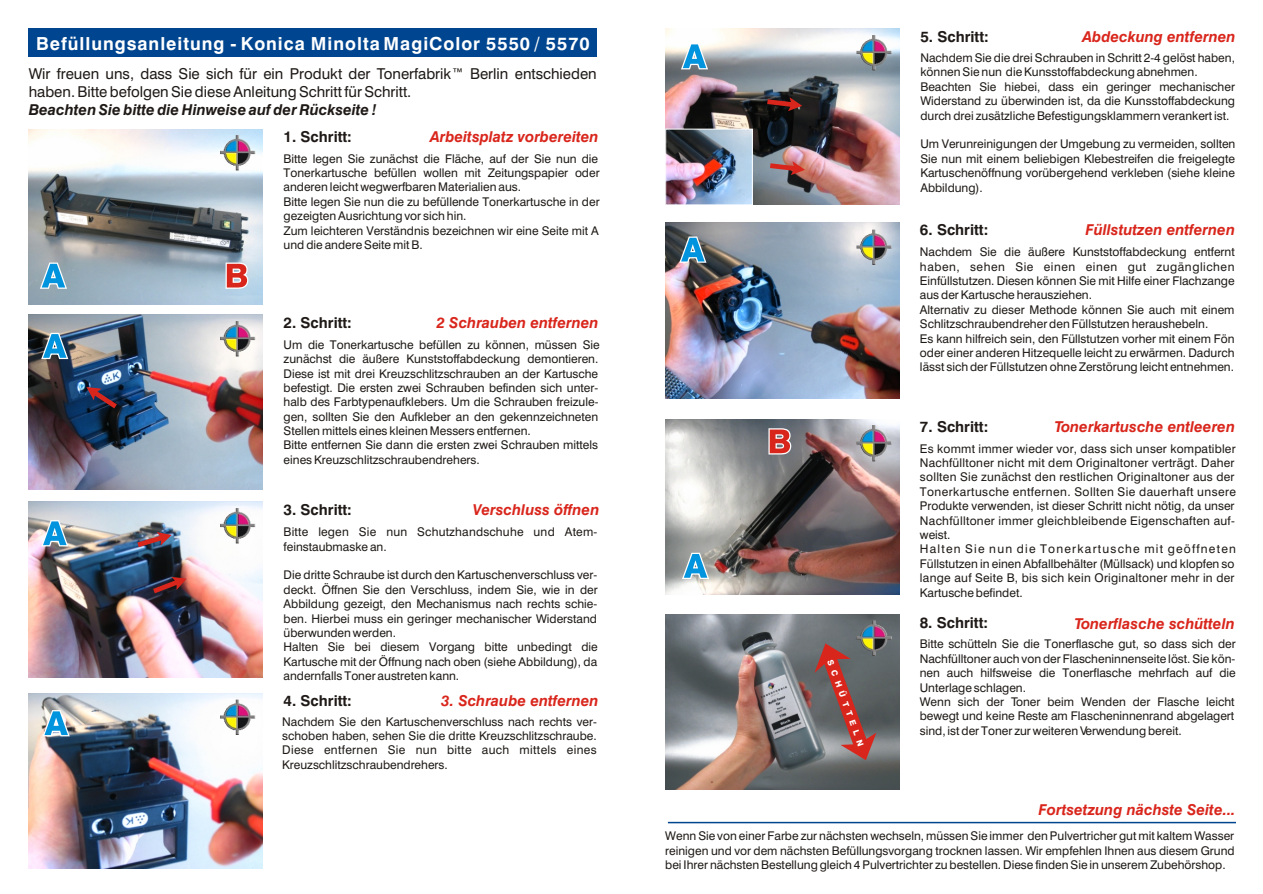
<style>
.page{position:relative;width:1263px;height:894px;background:#fff}
.page>*{position:absolute;margin:0;border:0;box-sizing:border-box;transform-origin:0 0}
.t1{font:700 18px "Swiss 721 BT";letter-spacing:.055em;color:#fff}
.t2{font:italic 700 15px "Swiss 721 BT";color:#d9261c}
.t3{font:15px/18px "Swiss 721 BT";color:#1f1a17}
.t4{font:700 15px "Swiss 721 BT";color:#1f1a17}
.t5{font:italic 700 15px "Swiss 721 BT";color:#1f1a17}
.t6{font:12px/14.4px "Swiss 721 BT";color:#1f1a17}
.t7{font:12px/14.4px "Swiss 721 BT";letter-spacing:.02em;color:#1f1a17}
.t8{font:800 8.25px "Swiss 721 BT";color:#fff}
</style>
<div class="page">
<img style="left:666px;top:614px;width:234px;height:176px">
<img style="left:666px;top:420px;width:234px;height:175px">
<img style="left:666px;top:223px;width:234px;height:175px">
<img style="left:666px;top:29px;width:234px;height:175px">
<img style="left:29px;top:693px;width:234px;height:175px">
<img style="left:29px;top:502px;width:234px;height:175px">
<img style="left:29px;top:315px;width:234px;height:175px">
<img style="left:29px;top:129px;width:234px;height:176px">
<div style="left:29px;top:29px;width:568px;height:28px;background:#00458f"></div>
<svg style="left:40px;top:263px;width:27px;height:26px"></svg>
<svg style="left:226px;top:263px;width:22px;height:26px"></svg>
<img style="left:220px;top:136px;width:35px;height:35px">
<img style="left:220px;top:508px;width:35px;height:35px">
<img style="left:220px;top:699px;width:35px;height:36px">
<img style="left:856px;top:35px;width:35px;height:35px">
<svg style="left:41px;top:520px;width:27px;height:26px"></svg>
<svg style="left:43px;top:710px;width:27px;height:26px"></svg>
<svg style="left:681px;top:43px;width:27px;height:26px"></svg>
<img style="left:856px;top:229px;width:35px;height:35px">
<svg style="left:679px;top:237px;width:27px;height:26px"></svg>
<hr style="left:668px;top:822px;width:568px;height:1px;background:#00458f">
<img style="left:220px;top:321px;width:35px;height:35px">
<svg style="left:41px;top:333px;width:27px;height:26px"></svg>
<svg style="left:814px;top:643px;width:62px;height:117px;background:#875c5b"></svg>
<img style="left:857px;top:621px;width:35px;height:35px">
<svg style="left:86px;top:387px;width:31px;height:21px"></svg>
<img style="left:856px;top:426px;width:35px;height:35px">
<svg style="left:682px;top:553px;width:27px;height:26px"></svg>
<svg style="left:768px;top:428px;width:23px;height:27px"></svg>
<svg style="left:153px;top:577px;width:34px;height:16px"></svg>
<svg style="left:137px;top:532px;width:35px;height:15px"></svg>
<img style="left:668px;top:131px;width:83px;height:72px">
<div style="left:666px;top:129px;width:87px;height:76px;border:1px solid #fff"></div>
<svg style="left:767px;top:97px;width:35px;height:14px"></svg>
<svg style="left:770px;top:161px;width:35px;height:14px"></svg>
<h1 class="t1" style="left:36px;top:36px;width:555px">Befüllungsanleitung - Konica Minolta MagiColor 5550 / 5570</h1>
<p class="t3" style="left:29px;top:66px;width:570px">Wir freuen uns, dass Sie sich für ein Produkt der Tonerfabrik™ Berlin entschieden haben. Bitte befolgen Sie diese Anleitung Schritt für Schritt.</p>
<p class="t5" style="left:29px;top:104px;width:350px">Beachten Sie bitte die Hinweise auf der Rückseite !</p>
<p class="t4" style="left:284px;top:130px;width:70px">1. Schritt:</p>
<p class="t6" style="left:284px;top:152px;width:318px">Bitte legen Sie zunächst die Fläche, auf der Sie nun die Tonerkartusche befüllen wollen mit Zeitungspapier oder anderen leicht wegwerfbaren Materialien aus.<br>Bitte legen Sie nun die zu befüllende Tonerkartusche in der gezeigten Ausrichtung vor sich hin.<br>Zum leichteren Verständnis bezeichnen wir eine Seite mit A und die andere Seite mit B.</p>
<p class="t2" style="left:430px;top:130px;width:170px">Arbeitsplatz vorbereiten</p>
<p class="t2" style="left:437px;top:316px;width:164px">2 Schrauben entfernen</p>
<p class="t4" style="left:284px;top:316px;width:70px">2. Schritt:</p>
<p class="t6" style="left:284px;top:338px;width:318px">Um die Tonerkartusche befüllen zu können, müssen Sie zunächst die äußere Kunststoffabdeckung demontieren.<br>Diese ist mit drei Kreuzschlitzschrauben an der Kartusche befestigt. Die ersten zwei Schrauben befinden sich unter&shy;halb des Farbtypenaufklebers. Um die Schrauben freizule&shy;gen, sollten Sie den Aufkleber an den gekennzeichneten Stellen mittels eines kleinen Messers entfernen.<br>Bitte entfernen Sie dann die ersten zwei Schrauben mittels eines Kreuzschlitzschraubendrehers.</p>
<p class="t2" style="left:473px;top:504px;width:128px">Verschluss öffnen</p>
<p class="t4" style="left:284px;top:504px;width:70px">3. Schritt:</p>
<p class="t6" style="left:284px;top:526px;width:315px">Bitte legen Sie nun Schutzhandschuhe und Atem&shy;feinstaubmaske an.</p>
<p class="t6" style="left:284px;top:569px;width:316px">Die dritte Schraube ist durch den Kartuschenverschluss ver&shy;deckt. Öffnen Sie den Verschluss, indem Sie, wie in der Abbildung gezeigt, den Mechanismus nach rechts schie&shy;ben. Hierbei muss ein geringer mechanischer Widerstand überwunden werden.<br>Halten Sie bei diesem Vorgang bitte unbedingt die Kartusche mit der Öffnung nach oben (siehe Abbildung), da andernfalls Toner austreten kann.</p>
<p class="t2" style="left:441px;top:694px;width:159px">3. Schraube entfernen</p>
<p class="t4" style="left:284px;top:694px;width:70px">4. Schritt:</p>
<p class="t6" style="left:282px;top:715px;width:316px;text-align:justify">Nachdem Sie den Kartuschenverschluss nach rechts ver&shy;schoben haben, sehen Sie die dritte Kreuzschlitzschraube.<br>Diese entfernen Sie nun bitte auch mittels eines Kreuzschlitzschraubendrehers.</p>
<p class="t4" style="left:920px;top:31px;width:70px">5. Schritt:</p>
<p class="t6" style="left:920px;top:52px;width:316px">Nachdem Sie die drei Schrauben in Schritt 2-4 gelöst haben, können Sie nun die Kunsstoffabdeckung abnehmen.<br>Beachten Sie hiebei, dass ein geringer mechanischer Widerstand zu überwinden ist, da die Kunsstoffabdeckung durch drei zusätzliche Befestigungsklammern verankert ist.</p>
<p class="t6" style="left:920px;top:138px;width:317px;text-align:justify">Um Verunreinigungen der Umgebung zu vermeiden, sollten Sie nun mit einem beliebigen Klebestreifen die freigelegte Kartuschenöffnung vorübergehend verkleben (siehe kleine Abbildung).</p>
<p class="t2" style="left:1083px;top:31px;width:154px">Abdeckung entfernen</p>
<p class="t2" style="left:1086px;top:224px;width:151px">Füllstutzen entfernen</p>
<p class="t4" style="left:920px;top:224px;width:70px">6. Schritt:</p>
<p class="t6" style="left:920px;top:246px;width:316px">Nachdem Sie die äußere Kunststoffabdeckung entfernt haben, sehen Sie einen einen gut zugänglichen Einfüllstutzen. Diesen können Sie mit Hilfe einer Flachzange aus der Kartusche herausziehen.<br>Alternativ zu dieser Methode können Sie auch mit einem Schlitzschraubendreher den Füllstutzen heraushebeln.<br>Es kann hilfreich sein, den Füllstutzen vorher mit einem Fön oder einer anderen Hitzequelle leicht zu erwärmen. Dadurch lässt sich der Füllstutzen ohne Zerstörung leicht entnehmen.</p>
<p class="t8" style="left:833px;top:659px;width:92px;rotate:70deg">SCHÜTTELN</p>
<p class="t4" style="left:920px;top:420px;width:70px">7. Schritt:</p>
<p class="t7" style="left:920px;top:442px;width:318px">Es kommt immer wieder vor, dass sich unser kompatibler Nachfülltoner nicht mit dem Originaltoner verträgt. Daher sollten Sie zunächst den restlichen Originaltoner aus der Tonerkartusche entfernen. Sollten Sie dauerhaft unsere Produkte verwenden, ist dieser Schritt nicht nötig, da unser Nachfülltoner immer gleichbleibende Eigenschaften auf&shy;weist.<br>Halten Sie nun die Tonerkartusche mit geöffneten Füllstutzen in einen Abfallbehälter (Müllsack) und klopfen so lange auf Seite B, bis sich kein Originaltoner mehr in der Kartusche befindet.</p>
<p class="t2" style="left:1054px;top:420px;width:182px">Tonerkartusche entleeren</p>
<p class="t4" style="left:920px;top:617px;width:70px">8. Schritt:</p>
<p class="t6" style="left:920px;top:638px;width:318px">Bitte schütteln Sie die Tonerflasche gut, so dass sich der Nachfülltoner auch von der Flascheninnenseite löst. Sie kön&shy;nen auch hilfsweise die Tonerflasche mehrfach auf die Unterlage schlagen.<br>Wenn sich der Toner beim Wenden der Flasche leicht bewegt und keine Reste am Flascheninnenrand abgelagert sind, ist der Toner zur weiteren Verwendung bereit.</p>
<p class="t2" style="left:1074px;top:617px;width:162px">Tonerflasche schütteln</p>
<p class="t2" style="left:1039px;top:804px;width:199px">Fortsetzung nächste Seite...</p>
<p class="t6" style="left:665px;top:830px;width:571px;text-align:justify">Wenn Sie von einer Farbe zur nächsten wechseln, müssen Sie immer den Pulvertricher gut mit kaltem Wasser reinigen und vor dem nächsten Befüllungsvorgang trocknen lassen. Wir empfehlen Ihnen aus diesem Grund bei Ihrer nächsten Bestellung gleich 4 Pulvertrichter zu bestellen. Diese finden Sie in unserem Zubehörshop.</p>
</div>
